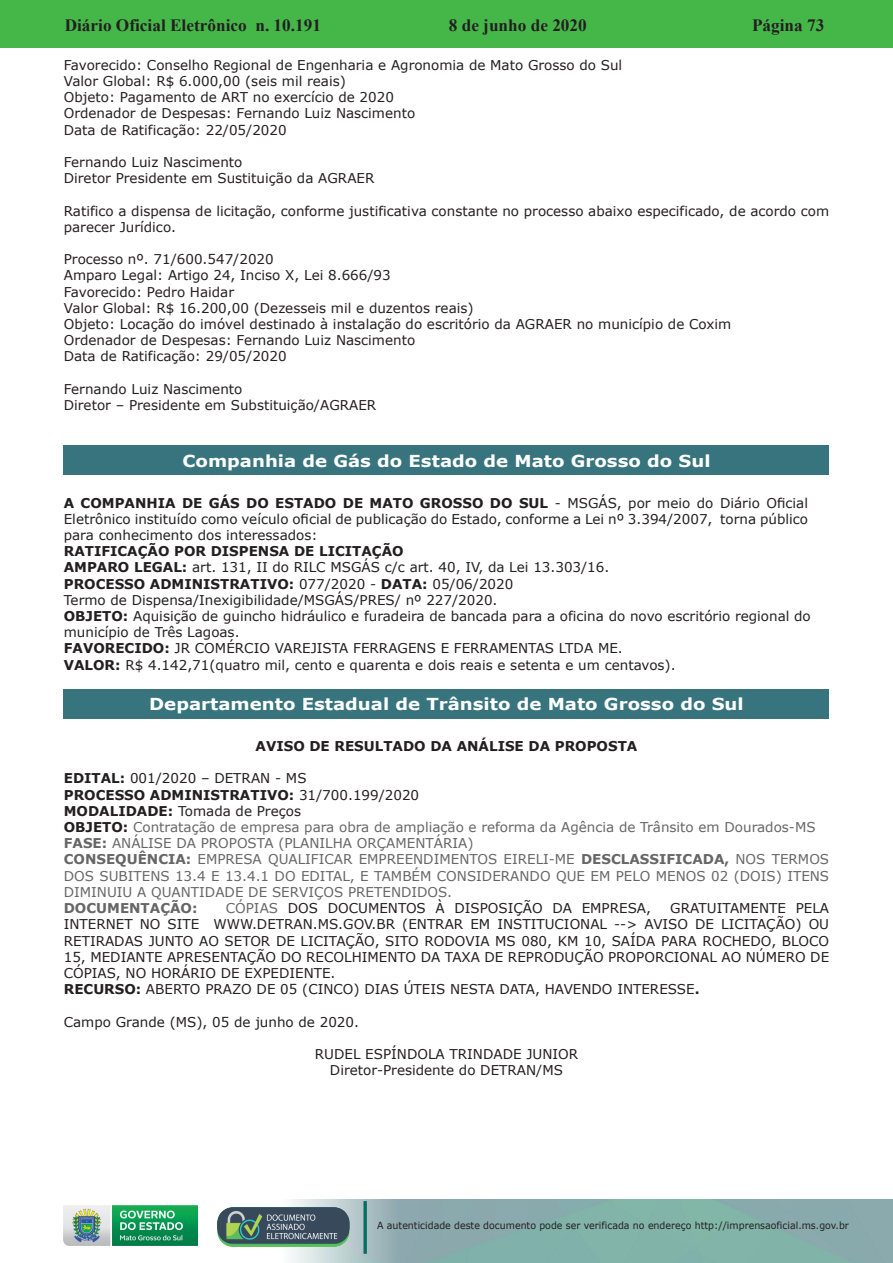
<style>
.page{position:relative;width:893px;height:1263px;background:#fff}
.page>*{position:absolute;margin:0;border:0;box-sizing:border-box;transform-origin:0 0}
.t1{font:700 17.25px "Times New Roman";color:#231f20}
.Atos_de_Licitações_S{font:700 16.5px "Verdana";color:#fff;scale:1.1 1}
.Recuo_de_corpo_de_te{font:13.5px/16.2px "Verdana";color:#231f20}
.t2{font:13.5px/16.2px "Verdana";color:#666;text-align:justify}
.t3{font:700 13.5px "Verdana";color:#231f20}
.t4{font:700 13.5px "Verdana";color:#666}
.t5{font:9.9px "Verdana";color:#231f20;scale:.95 1}
.s1{font-weight:700}
.s2{font-weight:400}
.s3{font-weight:700;color:#231f20}
.s4{color:#666}
</style>
<div class="page">
<div style="left:0;top:0;width:893px;height:48px;background:#45b749"></div>
<img style="left:63px;top:1199px;width:830px;height:64px">
<img style="left:364px;top:1202px;width:2px;height:51px">
<img style="left:218px;top:1207px;width:132px;height:39px">
<img style="left:64px;top:1205px;width:134px;height:41px">
<div style="left:64px;top:445px;width:765px;height:30px;background:#37747e"></div>
<div style="left:64px;top:689px;width:765px;height:30px;background:#37747e"></div>
<p class="t1" style="left:65px;top:13px;width:258px">Diário Oficial Eletrônico n. 10.191</p>
<p class="t1" style="left:449px;top:13px;width:140px">8 de junho de 2020</p>
<p class="t1" style="left:752px;top:13px;width:74px">Página 73</p>
<p class="Recuo_de_corpo_de_te" style="left:64px;top:57px;width:560px">Favorecido: Conselho Regional de Engenharia e Agronomia de Mato Grosso do Sul</p>
<p class="Recuo_de_corpo_de_te" style="left:64px;top:73px;width:284px">Valor Global: R$ 6.000,00 (seis mil reais)</p>
<p class="Recuo_de_corpo_de_te" style="left:64px;top:89px;width:332px">Objeto: Pagamento de ART no exercício de 2020</p>
<p class="Recuo_de_corpo_de_te" style="left:64px;top:105px;width:353px">Ordenador de Despesas: Fernando Luiz Nascimento</p>
<p class="Recuo_de_corpo_de_te" style="left:64px;top:122px;width:224px">Data de Ratificação: 22/05/2020</p>
<p class="Recuo_de_corpo_de_te" style="left:64px;top:154px;width:180px">Fernando Luiz Nascimento</p>
<p class="Recuo_de_corpo_de_te" style="left:64px;top:170px;width:312px">Diretor Presidente em Sustituição da AGRAER</p>
<p class="Recuo_de_corpo_de_te" style="left:64px;top:203px;width:767px">Ratifico a dispensa de licitação, conforme justificativa constante no processo abaixo especificado, de acordo com parecer Jurídico.</p>
<p class="Recuo_de_corpo_de_te" style="left:64px;top:251px;width:211px">Processo nº. 71/600.547/2020</p>
<p class="Recuo_de_corpo_de_te" style="left:64px;top:267px;width:328px">Amparo Legal: Artigo 24, Inciso X, Lei 8.666/93</p>
<p class="Recuo_de_corpo_de_te" style="left:64px;top:284px;width:172px">Favorecido: Pedro Haidar</p>
<p class="Recuo_de_corpo_de_te" style="left:64px;top:300px;width:411px">Valor Global: R$ 16.200,00 (Dezesseis mil e duzentos reais)</p>
<p class="Recuo_de_corpo_de_te" style="left:64px;top:316px;width:669px">Objeto: Locação do imóvel destinado à instalação do escritório da AGRAER no município de Coxim</p>
<p class="Recuo_de_corpo_de_te" style="left:64px;top:332px;width:353px">Ordenador de Despesas: Fernando Luiz Nascimento</p>
<p class="Recuo_de_corpo_de_te" style="left:64px;top:348px;width:224px">Data de Ratificação: 29/05/2020</p>
<p class="Recuo_de_corpo_de_te" style="left:64px;top:381px;width:180px">Fernando Luiz Nascimento</p>
<p class="Recuo_de_corpo_de_te" style="left:64px;top:397px;width:314px">Diretor – Presidente em Substituição/AGRAER</p>
<p class="Atos_de_Licitações_S" style="left:182px;top:449px;width:482px">Companhia de Gás do Estado de Mato Grosso do Sul</p>
<p class="Recuo_de_corpo_de_te" style="left:64px;top:494px;width:746px;text-align:justify"><span class="s1">A COMPANHIA DE GÁS DO ESTADO DE MATO GROSSO DO SUL</span> - MSGÁS, por meio do Diário Oficial Eletrônico instituído como veículo oficial de publicação do Estado, conforme a Lei nº 3.394/2007, torna público para conhecimento dos interessados:</p>
<p class="t3" style="left:64px;top:542px;width:341px">RATIFICAÇÃO POR DISPENSA DE LICITAÇÃO</p>
<p class="Recuo_de_corpo_de_te" style="left:64px;top:559px;width:547px"><span class="s1">AMPARO LEGAL:</span> art. 131, II do RILC MSGÁS c/c art. 40, IV, da Lei 13.303/16.</p>
<p class="t3" style="left:64px;top:574px;width:451px">PROCESSO ADMINISTRATIVO: <span class="s2">077/2020 -</span> DATA: <span class="s2">05/06/2020</span></p>
<p class="Recuo_de_corpo_de_te" style="left:64px;top:592px;width:435px">Termo de Dispensa/Inexigibilidade/MSGÁS/PRES/ nº 227/2020.</p>
<p class="Recuo_de_corpo_de_te" style="left:64px;top:608px;width:748px"><span class="s1">OBJETO:</span> Aquisição de guincho hidráulico e furadeira de bancada para a oficina do novo escritório regional do município de Três Lagoas.</p>
<p class="Recuo_de_corpo_de_te" style="left:64px;top:640px;width:561px"><span class="s1">FAVORECIDO:</span> JR COMÉRCIO VAREJISTA FERRAGENS E FERRAMENTAS LTDA ME.</p>
<p class="Recuo_de_corpo_de_te" style="left:64px;top:656px;width:613px"><span class="s1">VALOR:</span> R$ 4.142,71(quatro mil, cento e quarenta e dois reais e setenta e um centavos).</p>
<p class="Atos_de_Licitações_S" style="left:149px;top:692px;width:542px">Departamento Estadual de Trânsito de Mato Grosso do Sul</p>
<p class="t3" style="left:256px;top:737px;width:383px">AVISO DE RESULTADO DA ANÁLISE DA PROPOSTA</p>
<p class="Recuo_de_corpo_de_te" style="left:64px;top:770px;width:244px"><span class="s1">EDITAL:</span> 001/2020 – DETRAN - MS</p>
<p class="t3" style="left:64px;top:785px;width:357px">PROCESSO ADMINISTRATIVO: <span class="s2">31/700.199/2020</span></p>
<p class="Recuo_de_corpo_de_te" style="left:64px;top:803px;width:239px"><span class="s1">MODALIDADE:</span> Tomada de Preços</p>
<p class="t2" style="left:64px;top:819px;width:753px"><span class="s3">OBJETO:</span> Contratação de empresa para obra de ampliação e reforma da Agência de Trânsito em Dourados-MS</p>
<p class="t2" style="left:64px;top:835px;width:411px"><span class="s1">FASE:</span> ANÁLISE DA PROPOSTA (PLANILHA ORÇAMENTÁRIA)</p>
<p class="t2" style="left:64px;top:851px;width:767px"><span class="s1">CONSEQUÊNCIA:</span> EMPRESA QUALIFICAR EMPREENDIMENTOS EIRELI-ME <span class="s1">DESCLASSIFICADA,</span> NOS TERMOS DOS SUBITENS 13.4 E 13.4.1 DO EDITAL, E TAMBÉM CONSIDERANDO QUE EM PELO MENOS 02 (DOIS) ITENS DIMINUIU A QUANTIDADE DE SERVIÇOS PRETENDIDOS.</p>
<p class="t4" style="left:64px;top:899px;width:135px">DOCUMENTAÇÃO:</p>
<p class="Recuo_de_corpo_de_te" style="left:226px;top:900px;width:427px"><span class="s4">CÓPIAS</span> DOS DOCUMENTOS À DISPOSIÇÃO DA EMPRESA,</p>
<p class="Recuo_de_corpo_de_te" style="left:64px;top:900px;width:767px;text-align:justify;text-indent:606px">GRATUITAMENTE PELA INTERNET NO SITE WWW.DETRAN.MS.GOV.BR (ENTRAR EM INSTITUCIONAL --&gt; AVISO DE LICITAÇÃO) OU RETIRADAS JUNTO AO SETOR DE LICITAÇÃO, SITO RODOVIA MS 080, KM 10, SAÍDA PARA ROCHEDO, BLOCO 15, MEDIANTE APRESENTAÇÃO DO RECOLHIMENTO DA TAXA DE REPRODUÇÃO PROPORCIONAL AO NÚMERO DE CÓPIAS, NO HORÁRIO DE EXPEDIENTE.</p>
<p class="Recuo_de_corpo_de_te" style="left:64px;top:981px;width:637px"><span class="s1">RECURSO:</span> ABERTO PRAZO DE 05 (CINCO) DIAS ÚTEIS NESTA DATA, HAVENDO INTERESSE<span class="s1">.</span></p>
<p class="Recuo_de_corpo_de_te" style="left:64px;top:1013px;width:297px">Campo Grande (MS), 05 de junho de 2020.</p>
<p class="Recuo_de_corpo_de_te" style="left:315px;top:1046px;width:265px">RUDEL ESPÍNDOLA TRINDADE JUNIOR</p>
<p class="Recuo_de_corpo_de_te" style="left:330px;top:1062px;width:235px">Diretor-Presidente do DETRAN/MS</p>
<p class="t5" style="left:377px;top:1219px;width:498px">A autenticidade deste documento pode ser verificada no endereço http://imprensaoficial.ms.gov.br</p>
</div>
